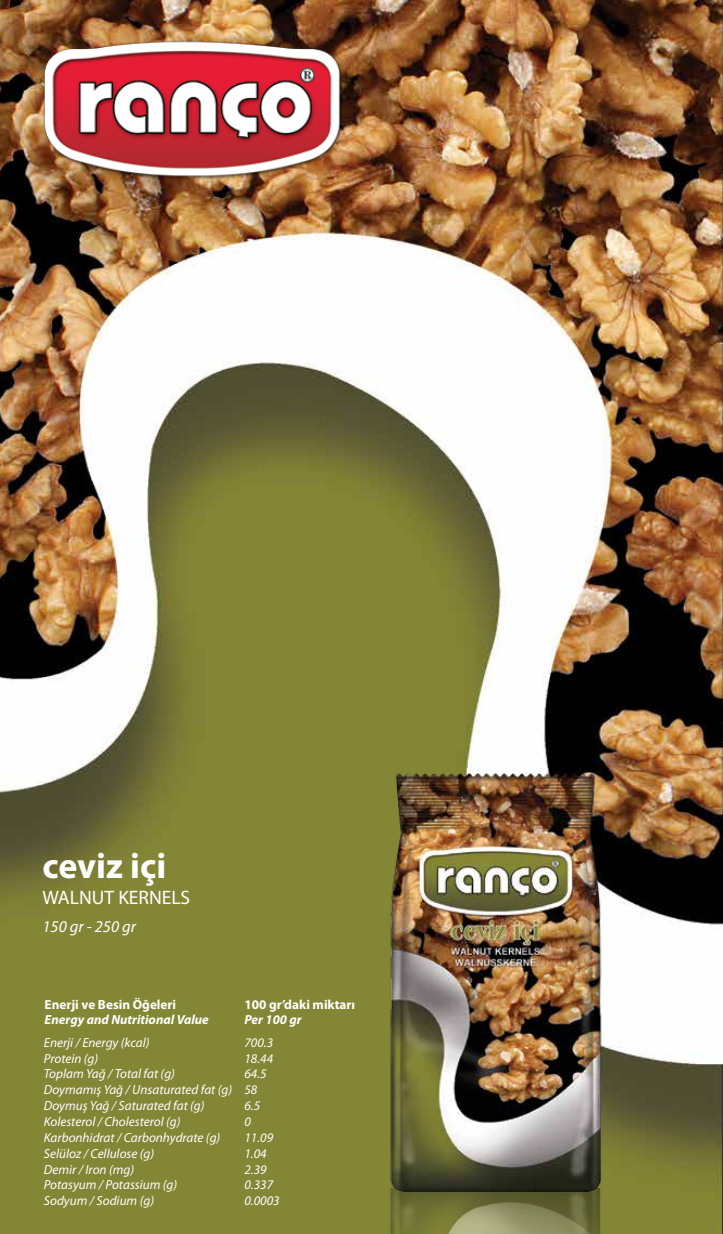
<style>
.page{position:relative;width:723px;height:1234px;background:#fff}
.page>*{position:absolute;margin:0;border:0;box-sizing:border-box;transform-origin:0 0}
.t1{font:700 36px "Myriad Pro";color:#fff}
.t2{font:19.5px "Myriad Pro";color:#fff}
.t3{font:italic 16.5px "Myriad Pro";color:#fff}
.t4{font:italic 13.2px/15.9px "Myriad Pro";color:#fff}
.t5{font:700 13.2px "Myriad Pro";color:#fff}
.t6{font:italic 700 13.2px "Myriad Pro";color:#fff}
</style>
<div class="page">
<img style="left:0;top:0;width:723px;height:1233px">
<img style="left:361px;top:1187px;width:270px;height:46px">
<img style="left:362px;top:684px;width:270px;height:516px">
<img style="left:21px;top:26px;width:346px;height:168px">
<h1 class="t1" style="left:43px;top:842px;width:125px">ceviz içi</h1>
<h2 class="t2" style="left:43px;top:884px;width:149px">WALNUT KERNELS</h2>
<p class="t3" style="left:43px;top:916px;width:95px">150 gr - 250 gr</p>
<p class="t5" style="left:45px;top:995px;width:133px">Enerji ve Besin Öğeleri</p>
<p class="t6" style="left:45px;top:1011px;width:166px">Energy and Nutritional Value</p>
<p class="t5" style="left:244px;top:995px;width:112px">100 gr’daki miktarı</p>
<p class="t6" style="left:244px;top:1011px;width:59px">Per 100 gr</p>
<p class="t4" style="left:44px;top:1033px;width:190px">Enerji / Energy (kcal)<br>Protein (g)<br>Toplam Yağ / Total fat (g)<br>Doymamış Yağ / Unsaturated fat (g)<br>Doymuş Yağ / Saturated fat (g)<br>Kolesterol / Cholesterol (g)<br>Karbonhidrat / Carbonhydrate (g)<br>Selüloz / Cellulose (g)<br>Demir / Iron (mg)<br>Potasyum / Potassium (g)<br>Sodyum / Sodium (g)</p>
<p class="t4" style="left:244px;top:1033px;width:37px">700.3<br>18.44<br>64.5<br>58<br>6.5<br>0<br>11.09<br>1.04<br>2.39<br>0.337<br>0.0003</p>
</div>
